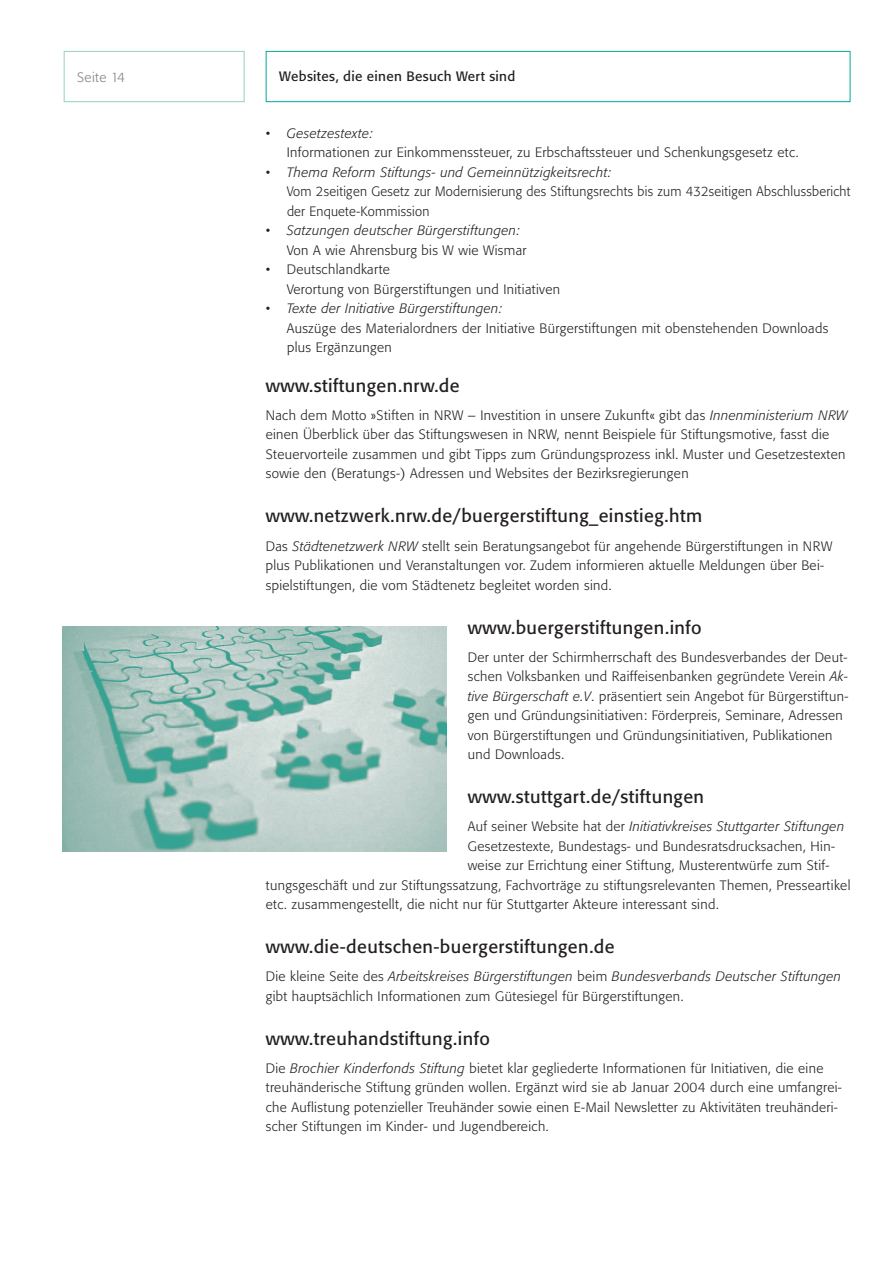
<style>
.page{position:relative;width:893px;height:1263px;background:#fff}
.page>*{position:absolute;margin:0;border:0;box-sizing:border-box;transform-origin:0 0}
.t1{font:18px "Tn T Form BSK";letter-spacing:.025em;color:#231f20}
.t2{font:300 13.5px/19.5px "Tn T Form BSK";letter-spacing:.025em;color:#231f20}
.t3{font:italic 300 13.5px/19.5px "Tn T Form BSK";letter-spacing:.025em;color:#231f20}
.t4{font:13.5px "Tn T Form BSK";letter-spacing:.025em;color:#231f20}
.t5{font:300 13.5px "Tn T Form BSK";letter-spacing:.025em;color:#808285}
.s1{font-style:italic}
.s2{font-style:normal}
</style>
<div class="page">
<div style="left:266px;top:51px;width:584px;height:51px;border:1px solid #00ac96"></div>
<div style="left:64px;top:51px;width:180px;height:51px;border:1px solid #94d0c5"></div>
<img style="left:63px;top:626px;width:383px;height:226px">
<p class="t5" style="left:77px;top:69px;width:49px">Seite 14</p>
<p class="t4" style="left:279px;top:68px;width:238px">Websites, die einen Besuch Wert sind</p>
<p class="t2" style="left:287px;top:123px;width:513px;text-indent:-21px">• <span class="s1">Gesetzestexte:<br></span>Informationen zur Einkommenssteuer, zu Erbschaftssteuer und Schenkungsgesetz etc.</p>
<p class="t2" style="left:287px;top:162px;width:565px;text-indent:-21px">• <span class="s1">Thema Reform Stiftungs- und Gemeinnützigkeitsrecht:<br></span>Vom 2seitigen Gesetz zur Modernisierung des Stiftungsrechts bis zum 432seitigen Abschlussbericht der Enquete-Kommission</p>
<p class="t3" style="left:287px;top:221px;width:241px;text-indent:-21px"><span class="s2">•</span> Satzungen deutscher Bürgerstiftungen:<br><span class="s2">Von A wie Ahrensburg bis W wie Wismar</span></p>
<p class="t2" style="left:287px;top:260px;width:275px;text-indent:-21px">• Deutschlandkarte<br>Verortung von Bürgerstiftungen und Initiativen</p>
<p class="t2" style="left:287px;top:299px;width:543px;text-indent:-21px">• <span class="s1">Texte der Initiative Bürgerstiftungen:<br></span>Auszüge des Materialordners der Initiative Bürgerstiftungen mit obenstehenden Downloads plus Ergänzungen</p>
<h1 class="t1" style="left:266px;top:375px;width:195px">www.stiftungen.nrw.de</h1>
<p class="t2" style="left:266px;top:406px;width:583px">Nach dem Motto »Stiften in NRW – Investition in unsere Zukunft« gibt das <span class="s1">Innenministerium NRW </span>einen Überblick über das Stiftungswesen in NRW, nennt Beispiele für Stiftungsmotive, fasst die Steuervorteile zusammen und gibt Tipps zum Gründungsprozess inkl. Muster und Gesetzestexten sowie den (Beratungs-) Adressen und Websites der Bezirksregierungen</p>
<h1 class="t1" style="left:266px;top:505px;width:438px">www.netzwerk.nrw.de/buergerstiftung_einstieg.htm</h1>
<p class="t2" style="left:266px;top:536px;width:568px">Das <span class="s1">Städtenetzwerk NRW</span> stellt sein Beratungsangebot für angehende Bürgerstiftungen in NRW plus Publikationen und Veranstaltungen vor. Zudem informieren aktuelle Meldungen über Bei&shy;spielstiftungen, die vom Städtenetz begleitet worden sind.</p>
<h1 class="t1" style="left:468px;top:616px;width:235px">www.buergerstiftungen.info</h1>
<p class="t2" style="left:468px;top:647px;width:382px">Der unter der Schirmherrschaft des Bundesverbandes der Deut&shy;schen Volksbanken und Raiffeisenbanken gegründete Verein <span class="s1">Ak&shy;tive Bürgerschaft e.V</span>. präsentiert sein Angebot für Bürgerstiftun&shy;gen und Gründungsinitiativen: Förderpreis, Seminare, Adressen von Bürgerstiftungen und Gründungsinitiativen, Publikationen und Downloads.</p>
<h1 class="t1" style="left:468px;top:786px;width:238px">www.stuttgart.de/stiftungen</h1>
<p class="t3" style="left:468px;top:817px;width:378px"><span class="s2">Auf seiner Website hat der</span> Initiativkreises Stuttgarter Stiftungen</p>
<p class="t2" style="left:468px;top:836px;width:369px">Gesetzestexte, Bundestags- und Bundesratsdrucksachen, Hin-</p>
<p class="t2" style="left:468px;top:856px;width:363px">weise zur Errichtung einer Stiftung, Musterentwürfe zum Stif-</p>
<p class="t2" style="left:266px;top:875px;width:586px">tungsgeschäft und zur Stiftungssatzung, Fachvorträge zu stiftungsrelevanten Themen, Presseartikel</p>
<p class="t2" style="left:266px;top:895px;width:455px">etc. zusammengestellt, die nicht nur für Stuttgarter Akteure interessant sind.</p>
<h1 class="t1" style="left:266px;top:936px;width:350px">www.die-deutschen-buergerstiftungen.de</h1>
<p class="t2" style="left:266px;top:967px;width:577px">Die kleine Seite des <span class="s1">Arbeitskreises Bürgerstiftungen</span> beim <span class="s1">Bundesverbands Deutscher Stiftungen </span>gibt hauptsächlich Informationen zum Gütesiegel für Bürgerstiftungen.</p>
<h1 class="t1" style="left:266px;top:1027px;width:226px">www.treuhandstiftung.info</h1>
<p class="t2" style="left:266px;top:1058px;width:578px">Die <span class="s1">Brochier Kinderfonds Stiftung</span> bietet klar gegliederte Informationen für Initiativen, die eine treuhänderische Stiftung gründen wollen. Ergänzt wird sie ab Januar 2004 durch eine umfangrei&shy;che Auflistung potenzieller Treuhänder sowie einen E-Mail Newsletter zu Aktivitäten treuhänderi&shy;scher Stiftungen im Kinder- und Jugendbereich.</p>
</div>
